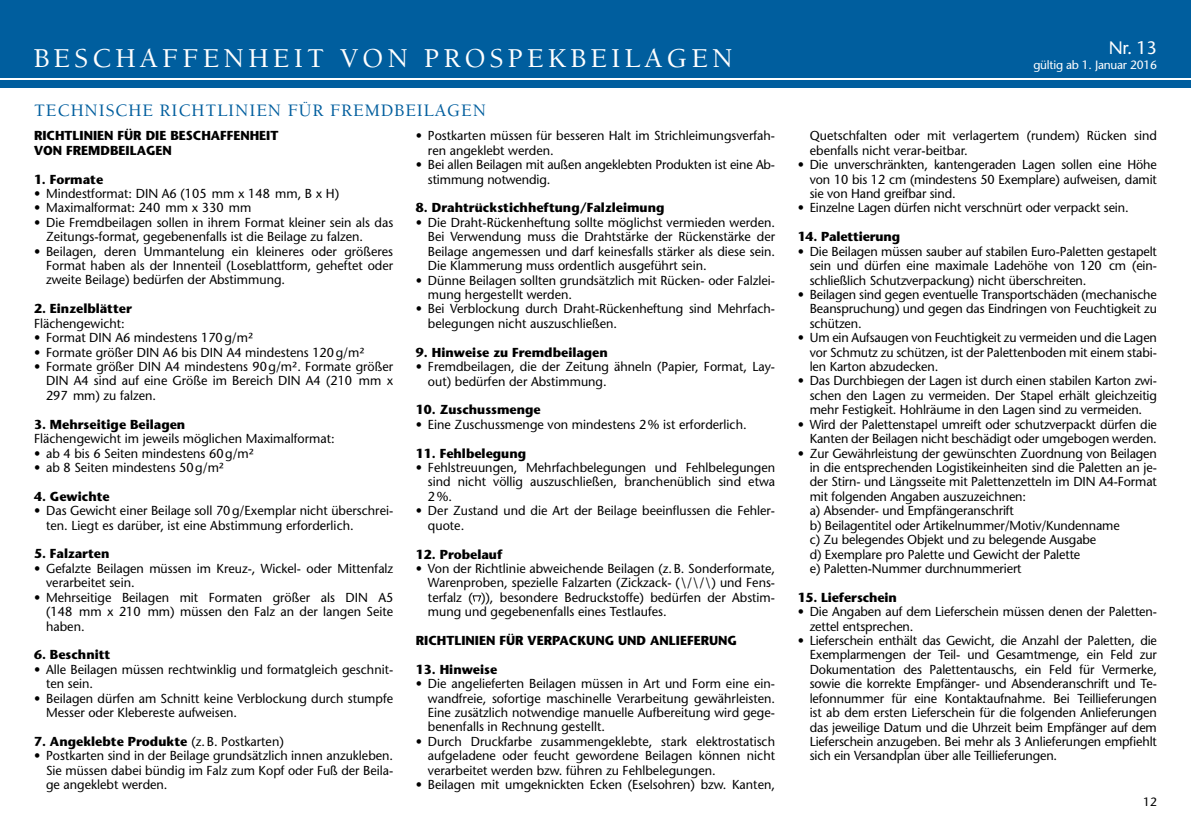
<style>
.page{position:relative;width:1191px;height:840px;background:#fff}
.page>*{position:absolute;margin:0;border:0;box-sizing:border-box;transform-origin:0 0}
.t1{font:500 28px "Berkeley";letter-spacing:.15em;color:#fff}
.t2{font:500 18px "Berkeley";letter-spacing:.05em;color:#005e9e}
.t3{font:18px "Stone Sans";color:#fff}
.t4{font:13px/14.4px "Stone Sans";color:#000;text-align:justify}
.t5{font:700 13px "Stone Sans";color:#000}
.t6{font:12px "Stone Sans";letter-spacing:-.02em;color:#fff}
.t7{font:12px "Stone Sans";color:#000}
.s1{font-weight:400}
</style>
<div class="page">
<div style="left:0;top:0;width:1191px;height:88px;background:#005e9e"></div>
<hr style="left:0;top:78px;width:1191px;height:2px;background:#fff">
<svg style="left:472px;top:595px;width:9px;height:7px"></svg>
<h2 class="t3" style="left:1108px;top:37px;width:50px">Nr. 13</h2>
<h1 class="t1" style="left:34px;top:44px;width:81px">BESCHA</h1>
<h1 class="t1" style="left:162px;top:44px;width:572px">FFENHEIT VON PROSPEKBEILAGEN</h1>
<p class="t6" style="left:1033px;top:57px;width:125px">gültig ab 1. Januar 2016</p>
<h2 class="t2" style="left:34px;top:100px;width:453px">TECHNISCHE RICHTLINIEN FÜR FREMDBEILAGEN</h2>
<p class="t5" style="left:34px;top:128px;width:186px">Richtlinien für die Beschaffen</p>
<p class="t5" style="left:250px;top:128px;width:28px">heit</p>
<p class="t5" style="left:34px;top:142px;width:11px">von</p>
<p class="t5" style="left:66px;top:142px;width:17px">Fremdbe</p>
<p class="t5" style="left:126px;top:142px;width:21px">ilagen</p>
<p class="t5" style="left:34px;top:171px;width:71px">1. Formate</p>
<p class="t4" style="left:34px;top:186px;width:307px">• Mindestformat: DIN A6 (105 mm x 148 mm, B x H)</p>
<p class="t4" style="left:34px;top:200px;width:219px">• Maximalformat: 240 mm x 330 mm</p>
<p class="t4" style="left:46px;top:215px;width:349px;text-indent:-12px">• Die Fremdbeilagen sollen in ihrem Format kleiner sein als das<br>Zeitungs-format, gegebenenfalls ist die Beilage zu falzen.</p>
<p class="t4" style="left:46px;top:244px;width:349px;text-indent:-12px">• Beilagen, deren Ummantelung ein kleineres oder größeres Format haben als der Innenteil (Loseblattform, geheftet oder zweite Beilage) bedürfen der Abstimmung.</p>
<p class="t5" style="left:34px;top:301px;width:99px">2. Einzelblätter</p>
<p class="t4" style="left:34px;top:316px;width:92px">Flächengewicht:</p>
<p class="t4" style="left:34px;top:330px;width:221px">• Format DIN A6 mindestens 170g/m²</p>
<p class="t4" style="left:34px;top:344px;width:332px">• Formate größer DIN A6 bis DIN A4 mindestens 120g/m²</p>
<p class="t4" style="left:46px;top:359px;width:349px;text-indent:-12px">• Formate größer DIN A4 mindestens 90g/m². Formate größer DIN A4 sind auf eine Größe im Bereich DIN A4 (210 mm x 297 mm) zu falzen.</p>
<p class="t5" style="left:34px;top:416px;width:153px">3. Mehrseitige Beilagen</p>
<p class="t4" style="left:34px;top:431px;width:302px">Flächengewicht im jeweils möglichen Maximalformat:</p>
<p class="t4" style="left:34px;top:445px;width:221px">• ab 4 bis 6 Seiten mindestens 60g/m²</p>
<p class="t4" style="left:34px;top:460px;width:191px">• ab 8 Seiten mindestens 50g/m²</p>
<p class="t5" style="left:34px;top:488px;width:77px">4. Gewichte</p>
<p class="t4" style="left:46px;top:503px;width:349px;text-indent:-12px">• Das Gewicht einer Beilage soll 70g/Exemplar nicht überschrei&shy;ten. Liegt es darüber, ist eine Abstimmung erforderlich.</p>
<p class="t5" style="left:34px;top:545px;width:77px">5. Falzarten</p>
<p class="t4" style="left:46px;top:560px;width:349px;text-indent:-12px">• Gefalzte Beilagen müssen im Kreuz-, Wickel- oder Mittenfalz verarbeitet sein.</p>
<p class="t4" style="left:46px;top:589px;width:349px;text-indent:-12px">• Mehrseitige Beilagen mit Formaten größer als DIN A5 (148 mm x 210 mm) müssen den Falz an der langen Seite haben.</p>
<p class="t5" style="left:34px;top:646px;width:78px">6. Beschnitt</p>
<p class="t4" style="left:46px;top:661px;width:349px;text-indent:-12px">• Alle Beilagen müssen rechtwinklig und formatgleich geschnit&shy;ten sein.</p>
<p class="t4" style="left:46px;top:690px;width:349px;text-indent:-12px">• Beilagen dürfen am Schnitt keine Verblockung durch stumpfe<br>Messer oder Klebereste aufweisen.</p>
<p class="t5" style="left:34px;top:733px;width:251px">7. Angeklebte Produkte <span class="s1">(z.B. Postkarten)</span></p>
<p class="t4" style="left:46px;top:748px;width:349px;text-indent:-12px">• Postkarten sind in der Beilage grundsätzlich innen anzukleben.<br>Sie müssen dabei bündig im Falz zum Kopf oder Fuß der Beila&shy;ge angeklebt werden.</p>
<p class="t4" style="left:428px;top:129px;width:349px;text-indent:-12px">• Postkarten müssen für besseren Halt im Strichleimungsverfah&shy;ren angeklebt werden.</p>
<p class="t4" style="left:428px;top:157px;width:349px;text-indent:-12px">• Bei allen Beilagen mit außen angeklebten Produkten ist eine Ab&shy;stimmung notwendig.</p>
<p class="t5" style="left:416px;top:200px;width:250px">8. Drahtrückstichheftung/Falzleimung</p>
<p class="t4" style="left:428px;top:215px;width:349px;text-indent:-12px">• Die Draht-Rückenheftung sollte möglichst vermieden werden.<br>Bei Verwendung muss die Drahtstärke der Rückenstärke der Beilage angemessen und darf keinesfalls stärker als diese sein.<br>Die Klammerung muss ordentlich ausgeführt sein.</p>
<p class="t4" style="left:428px;top:273px;width:349px;text-indent:-12px">• Dünne Beilagen sollten grundsätzlich mit Rücken- oder Falzlei&shy;mung hergestellt werden.</p>
<p class="t4" style="left:428px;top:301px;width:349px;text-indent:-12px">• Bei Verblockung durch Draht-Rückenheftung sind Mehrfach&shy;belegungen nicht auszuschließen.</p>
<p class="t5" style="left:416px;top:344px;width:193px">9. Hinweise zu Fremdbeilagen</p>
<p class="t4" style="left:428px;top:359px;width:349px;text-indent:-12px">• Fremdbeilagen, die der Zeitung ähneln (Papier, Format, Lay&shy;out) bedürfen der Abstimmung.</p>
<p class="t5" style="left:416px;top:402px;width:126px">10. Zuschussmenge</p>
<p class="t4" style="left:416px;top:417px;width:332px">• Eine Zuschussmenge von mindestens 2% ist erforderlich.</p>
<p class="t5" style="left:416px;top:445px;width:112px">11. Fehlbelegung</p>
<p class="t4" style="left:428px;top:460px;width:349px;text-indent:-12px">• Fehlstreuungen, Mehrfachbelegungen und Fehlbelegungen sind nicht völlig auszuschließen, branchenüblich sind etwa 2%.</p>
<p class="t4" style="left:428px;top:503px;width:349px;text-indent:-12px">• Der Zustand und die Art der Beilage beeinflussen die Fehler&shy;quote.</p>
<p class="t5" style="left:416px;top:546px;width:88px">12. Probelauf</p>
<p class="t4" style="left:428px;top:561px;width:349px;text-indent:-12px">• Von der Richtlinie abweichende Beilagen (z.B. Sonderformate, Warenproben, spezielle Falzarten (Zickzack- (\/\/\) und Fens&shy;terfalz ( )), besondere Bedruckstoffe) bedürfen der Abstim&shy;mung und gegebenenfalls eines Testlaufes.</p>
<p class="t5" style="left:416px;top:632px;width:130px">Richtlinien für Verpa</p>
<p class="t5" style="left:569px;top:632px;width:19px">ckung</p>
<p class="t5" style="left:618px;top:632px;width:10px">und</p>
<p class="t5" style="left:650px;top:632px;width:39px">Anlieferung</p>
<p class="t5" style="left:416px;top:661px;width:83px">13. Hinweise</p>
<p class="t4" style="left:428px;top:676px;width:349px;text-indent:-12px">• Die angelieferten Beilagen müssen in Art und Form eine ein&shy;wandfreie, sofortige maschinelle Verarbeitung gewährleisten.<br>Eine zusätzlich notwendige manuelle Aufbereitung wird gege&shy;benenfalls in Rechnung gestellt.</p>
<p class="t4" style="left:428px;top:733px;width:349px;text-indent:-12px">• Durch Druckfarbe zusammengeklebte, stark elektrostatisch aufgeladene oder feucht gewordene Beilagen können nicht verarbeitet werden bzw. führen zu Fehlbelegungen.</p>
<p class="t4" style="left:416px;top:776px;width:361px">• Beilagen mit umgeknickten Ecken (Eselsohren) bzw. Kanten,</p>
<p class="t4" style="left:809px;top:128px;width:349px">Quetschfalten oder mit verlagertem (rundem) Rücken sind ebenfalls nicht verar-beitbar.</p>
<p class="t4" style="left:809px;top:157px;width:349px;text-indent:-12px">• Die unverschränkten, kantengeraden Lagen sollen eine Höhe von 10 bis 12 cm (mindestens 50 Exemplare) aufweisen, damit sie von Hand greifbar sind.</p>
<p class="t4" style="left:797px;top:200px;width:332px">• Einzelne Lagen dürfen nicht verschnürt oder verpackt sein.</p>
<p class="t5" style="left:797px;top:229px;width:104px">14. Palettierung</p>
<p class="t4" style="left:809px;top:244px;width:349px;text-indent:-12px">• Die Beilagen müssen sauber auf stabilen Euro-Paletten gestapelt sein und dürfen eine maximale Ladehöhe von 120 cm (ein&shy;schließlich Schutzverpackung) nicht überschreiten.</p>
<p class="t4" style="left:809px;top:287px;width:349px;text-indent:-12px">• Beilagen sind gegen eventuelle Transportschäden (mechanische Beanspruchung) und gegen das Eindringen von Feuchtigkeit zu schützen.</p>
<p class="t4" style="left:809px;top:330px;width:349px;text-indent:-12px">• Um ein Aufsaugen von Feuchtigkeit zu vermeiden und die Lagen vor Schmutz zu schützen, ist der Palettenboden mit einem stabi&shy;len Karton abzudecken.</p>
<p class="t4" style="left:809px;top:373px;width:349px;text-indent:-12px">• Das Durchbiegen der Lagen ist durch einen stabilen Karton zwi&shy;schen den Lagen zu vermeiden. Der Stapel erhält gleichzeitig mehr Festigkeit. Hohlräume in den Lagen sind zu vermeiden.</p>
<p class="t4" style="left:797px;top:417px;width:361px;text-align:right">• Wird der Palettenstapel umreift oder schutzverpackt dürfen die<br>Kanten der Beilagen nicht beschädigt oder umgebogen werden.</p>
<p class="t4" style="left:809px;top:445px;width:349px;text-align:left;text-indent:-12px">• Zur Gewährleistung der gewünschten Zuordnung von Beilagen in die entsprechenden Logistikeinheiten sind die Paletten an je&shy;der Stirn- und Längsseite mit Palettenzetteln im DIN A4-Format mit folgenden Angaben auszuzeichnen:<br>a) Absender- und Empfängeranschrift<br>b) Beilagentitel oder Artikelnummer/Motiv/Kundenname<br>c) Zu belegendes Objekt und zu belegende Ausgabe<br>d) Exemplare pro Palette und Gewicht der Palette<br>e) Paletten-Nummer durchnummeriert</p>
<p class="t5" style="left:797px;top:589px;width:100px">15. Lieferschein</p>
<p class="t4" style="left:809px;top:604px;width:349px;text-indent:-12px">• Die Angaben auf dem Lieferschein müssen denen der Paletten&shy;zettel entsprechen.</p>
<p class="t4" style="left:809px;top:633px;width:349px;text-indent:-12px">• Lieferschein enthält das Gewicht, die Anzahl der Paletten, die Exemplarmengen der Teil- und Gesamtmenge, ein Feld zur Dokumentation des Palettentauschs, ein Feld für Vermerke, sowie die korrekte Empfänger- und Absenderanschrift und Te&shy;lefonnummer für eine Kontaktaufnahme. Bei Teillieferungen ist ab dem ersten Lieferschein für die folgenden Anlieferungen das jeweilige Datum und die Uhrzeit beim Empfänger auf dem Lieferschein anzugeben. Bei mehr als 3 Anlieferungen empfiehlt sich ein Versandplan über alle Teillieferungen.</p>
<p class="t7" style="left:1143px;top:794px;width:15px">12</p>
</div>
